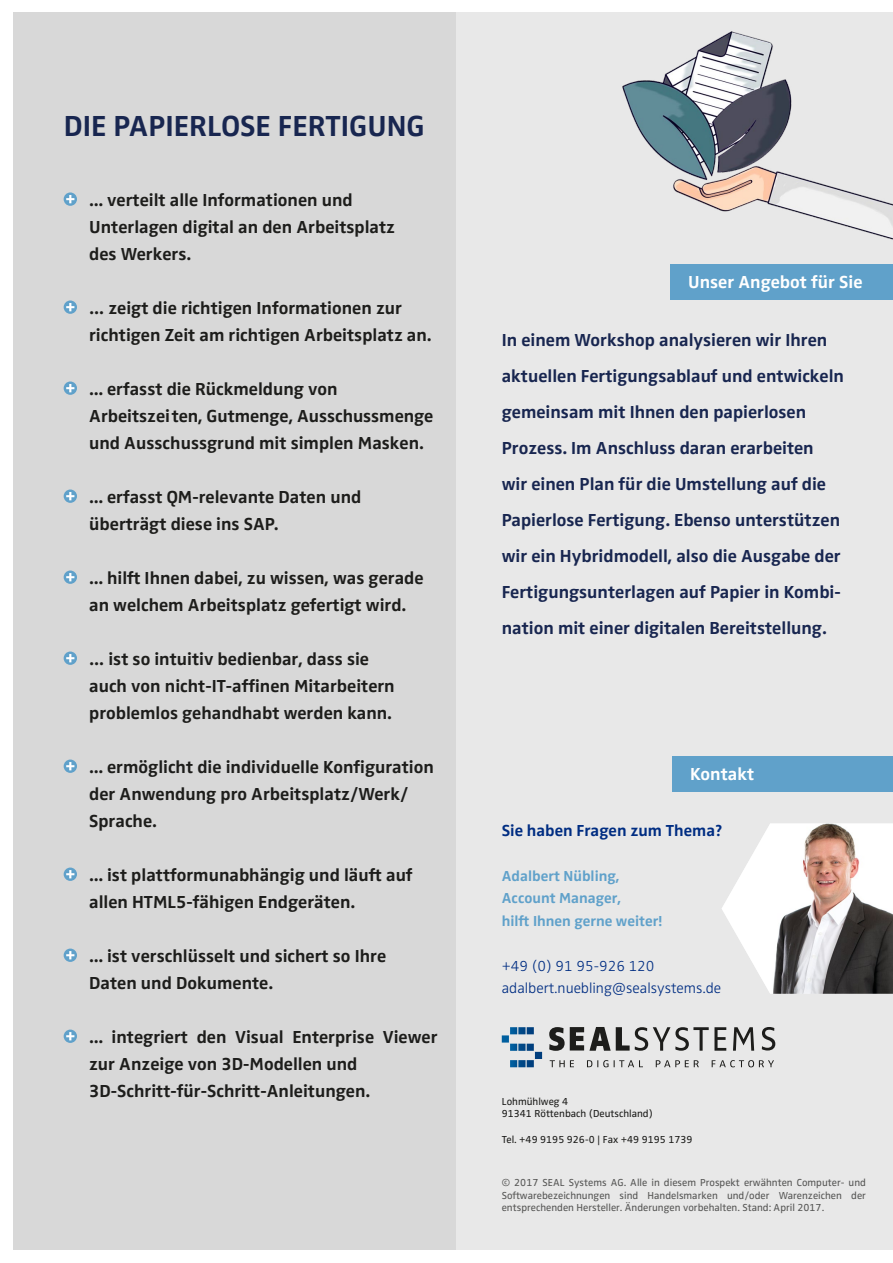
<style>
.page{position:relative;width:893px;height:1263px;background:#fff}
.page>*{position:absolute;margin:0;border:0;box-sizing:border-box;transform-origin:0 0}
.t1{font:700 30px "Zwo";color:#182650}
.t2{font:700 18px/27px "Zwo";color:#1d1d1b}
.t3{font:700 18px/36px "Zwo";color:#182650}
.t4{font:700 18px "Zwo";color:#fff}
.t5{font:700 16.5px "Zwo";color:#002d82}
.t6{font:700 15px "Zwo";color:#60a1ca}
.t7{font:300 15px "Zwo";color:#002d82}
.t8{font:10.5px/12.6px "Zwo";color:#575756;text-align:justify}
.t9{font:10.5px "Zwo";color:#1d1d1b}
</style>
<div class="page">
<div style="left:13px;top:13px;width:867px;height:1237px;background:#d8d8d8"></div>
<div style="left:456px;top:13px;width:437px;height:1237px;background:#e8e8e8"></div>
<img style="left:622px;top:31px;width:271px;height:209px">
<div style="left:672px;top:756px;width:221px;height:36px;background:#60a1ca"></div>
<img style="left:722px;top:823px;width:171px;height:171px">
<svg style="left:502px;top:1027px;width:40px;height:40px"></svg>
<svg style="left:550px;top:1060px;width:224px;height:7px"></svg>
<svg style="left:549px;top:1027px;width:205px;height:24px"></svg>
<svg style="left:762px;top:1027px;width:13px;height:23px"></svg>
<svg style="left:64px;top:192px;width:13px;height:14px"></svg>
<svg style="left:66px;top:195px;width:8px;height:8px"></svg>
<svg style="left:64px;top:300px;width:13px;height:14px"></svg>
<svg style="left:66px;top:303px;width:8px;height:8px"></svg>
<svg style="left:64px;top:381px;width:13px;height:14px"></svg>
<svg style="left:66px;top:384px;width:8px;height:8px"></svg>
<svg style="left:64px;top:489px;width:13px;height:14px"></svg>
<svg style="left:66px;top:492px;width:8px;height:8px"></svg>
<svg style="left:64px;top:570px;width:13px;height:14px"></svg>
<svg style="left:66px;top:573px;width:8px;height:8px"></svg>
<svg style="left:64px;top:651px;width:13px;height:14px"></svg>
<svg style="left:66px;top:654px;width:8px;height:8px"></svg>
<svg style="left:64px;top:759px;width:13px;height:14px"></svg>
<svg style="left:66px;top:762px;width:8px;height:8px"></svg>
<svg style="left:64px;top:867px;width:13px;height:14px"></svg>
<svg style="left:66px;top:870px;width:8px;height:8px"></svg>
<svg style="left:64px;top:948px;width:13px;height:14px"></svg>
<svg style="left:66px;top:951px;width:8px;height:8px"></svg>
<svg style="left:64px;top:1029px;width:13px;height:14px"></svg>
<svg style="left:66px;top:1032px;width:8px;height:8px"></svg>
<div style="left:670px;top:264px;width:223px;height:35px;background:#60a1ca"></div>
<p class="t1" style="left:64px;top:109px;width:363px">DIE PAPIERLOSE FERTIGUNG</p>
<p class="t2" style="left:89px;top:186px;width:265px">... verteilt alle Informationen und</p>
<p class="t2" style="left:89px;top:213px;width:307px">Unterlagen digital an den Arbeitsplatz</p>
<p class="t2" style="left:89px;top:240px;width:103px">des Werkers.</p>
<p class="t2" style="left:89px;top:294px;width:314px">… zeigt die richtigen Informationen zur</p>
<p class="t2" style="left:89px;top:321px;width:344px">richtigen Zeit am richtigen Arbeitsplatz an.</p>
<p class="t2" style="left:89px;top:375px;width:250px">... erfasst die Rückmeldung von</p>
<p class="t2" style="left:89px;top:402px;width:346px">Arbeitszeiten, Gutmenge, Ausschussmenge und Ausschussgrund mit simplen Masken.</p>
<p class="t2" style="left:89px;top:483px;width:274px">... erfasst QM-relevante Daten und</p>
<p class="t2" style="left:89px;top:510px;width:191px">überträgt diese ins SAP.</p>
<p class="t2" style="left:89px;top:564px;width:336px">... hilft Ihnen dabei, zu wissen, was gerade</p>
<p class="t2" style="left:89px;top:591px;width:319px">an welchem Arbeitsplatz gefertigt wird.</p>
<p class="t2" style="left:89px;top:645px;width:281px">… ist so intuitiv bedienbar, dass sie</p>
<p class="t2" style="left:89px;top:672px;width:307px">auch von nicht-IT-affinen Mitarbeitern</p>
<p class="t2" style="left:89px;top:699px;width:304px">problemlos gehandhabt werden kann.</p>
<p class="t2" style="left:89px;top:753px;width:346px">... ermöglicht die individuelle Konfiguration</p>
<p class="t2" style="left:89px;top:780px;width:321px">der Anwendung pro Arbeitsplatz/Werk/<br>Sprache.</p>
<p class="t2" style="left:89px;top:861px;width:325px">... ist plattformunabhängig und läuft auf</p>
<p class="t2" style="left:89px;top:888px;width:268px">allen HTML5-fähigen Endgeräten.</p>
<p class="t2" style="left:89px;top:942px;width:299px">... ist verschlüsselt und sichert so Ihre</p>
<p class="t2" style="left:89px;top:969px;width:185px">Daten und Dokumente.</p>
<p class="t2" style="left:89px;top:1023px;width:350px">... integriert den Visual Enterprise Viewer zur Anzeige von 3D-Modellen und<br>3D-Schritt-für-Schritt-Anleitungen.</p>
<p class="t4" style="left:688px;top:272px;width:176px">Unser Angebot für Sie</p>
<p class="t3" style="left:502px;top:322px;width:344px">In einem Workshop analysieren wir Ihren aktuellen Fertigungsablauf und entwickeln gemeinsam mit Ihnen den papierlosen</p>
<p class="t3" style="left:502px;top:430px;width:313px">Prozess. Im Anschluss daran erarbeiten</p>
<p class="t3" style="left:502px;top:466px;width:326px">wir einen Plan für die Umstellung auf die</p>
<p class="t3" style="left:502px;top:502px;width:340px;text-align:justify">Papierlose Fertigung. Ebenso unterstützen wir ein Hybridmodell, also die Ausgabe der Fertigungsunterlagen auf Papier in Kombi-</p>
<p class="t3" style="left:502px;top:610px;width:326px">nation mit einer digitalen Bereitstellung.</p>
<p class="t4" style="left:690px;top:764px;width:65px">Kontakt</p>
<p class="t5" style="left:502px;top:821px;width:222px">Sie haben Fragen zum Thema?</p>
<p class="t6" style="left:502px;top:867px;width:119px">Adalbert Nübling,</p>
<p class="t6" style="left:502px;top:890px;width:121px">Account Manager,</p>
<p class="t6" style="left:502px;top:912px;width:162px">hilft Ihnen gerne weiter!</p>
<p class="t7" style="left:502px;top:957px;width:154px">+49 (0) 91 95-926 120</p>
<p class="t7" style="left:502px;top:980px;width:221px">adalbert.nuebling@sealsystems.de</p>
<p class="t9" style="left:502px;top:1095px;width:68px">Lohmühlweg 4</p>
<p class="t9" style="left:502px;top:1108px;width:153px">91341 Röttenbach (Deutschland)</p>
<p class="t9" style="left:502px;top:1133px;width:192px">Tel. +49 9195 926-0 | Fax +49 9195 1739</p>
<p class="t8" style="left:502px;top:1176px;width:366px">© 2017 SEAL Systems AG. Alle in diesem Prospekt erwähnten Computer- und Softwarebezeichnungen sind Handelsmarken und/oder Warenzeichen der entsprechenden Hersteller. Änderungen vorbehalten. Stand: April 2017.</p>
</div>
